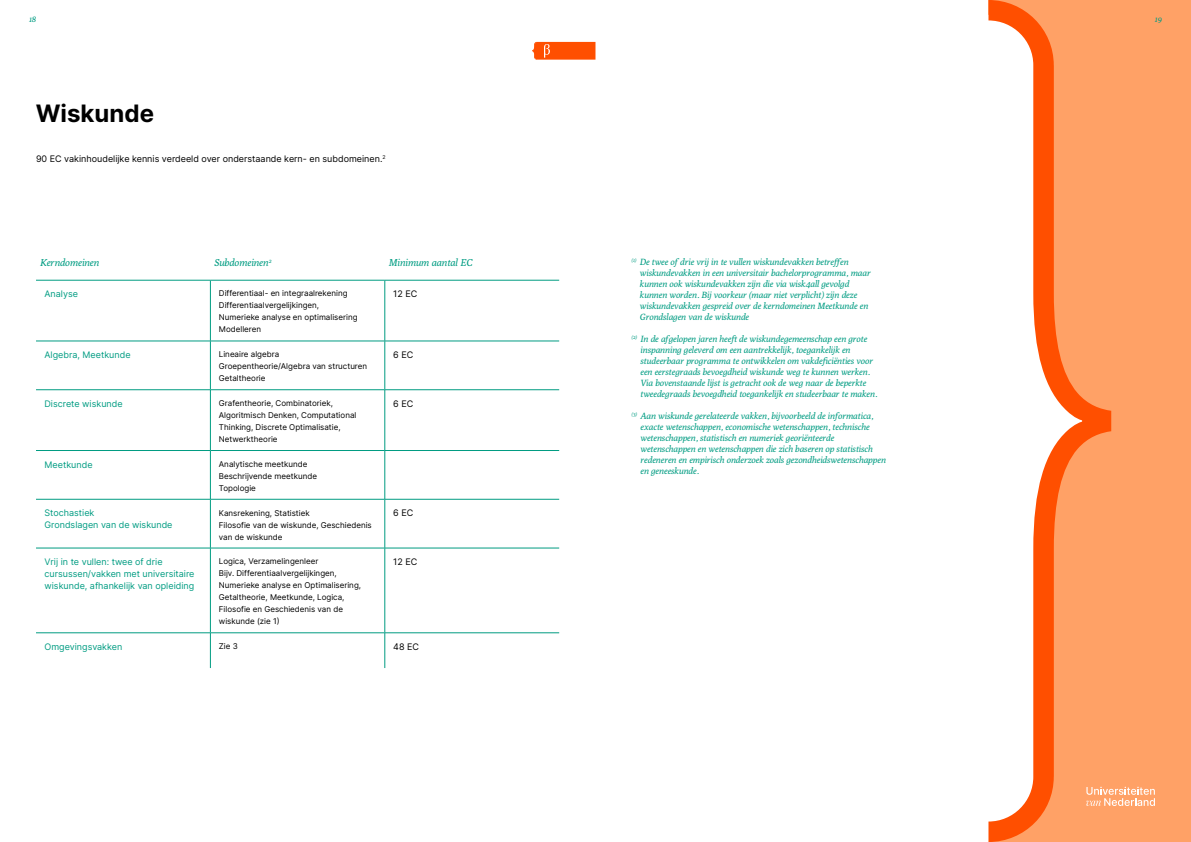
<style>
.page{position:relative;width:1191px;height:842px;background:#fff}
.page>*{position:absolute;margin:0;border:0;box-sizing:border-box;transform-origin:0 0}
.t1{font:700 24px "Inter";color:#000}
.t2{font:italic 10px "Poly";color:#009c82}
.Voetnoot{font:italic 9px/11px "Poly";color:#009c82}
.t3{font:9px/12px "Inter";color:#009c82}
.t4{font:9px "Inter";color:#000}
.t5{font:8px/12px "Inter";color:#000}
.t6{font:italic 8px "Poly";color:#009c82}
</style>
<div class="page">
<svg style="left:532px;top:42px;width:63px;height:18px"></svg>
<div style="left:1111px;top:0;width:80px;height:842px;background:#ffa166"></div>
<svg style="left:988px;top:0;width:123px;height:842px"></svg>
<hr style="left:36px;top:280px;width:174px;height:1px;background:#009c82">
<hr style="left:210px;top:280px;width:175px;height:1px;background:#009c82">
<hr style="left:210px;top:280px;width:1px;height:61px;background:#009c82">
<hr style="left:385px;top:280px;width:174px;height:1px;background:#009c82">
<hr style="left:384px;top:280px;width:1px;height:61px;background:#009c82">
<hr style="left:36px;top:341px;width:174px;height:1px;background:#009c82">
<hr style="left:210px;top:341px;width:175px;height:1px;background:#009c82">
<hr style="left:210px;top:341px;width:1px;height:48px;background:#009c82">
<hr style="left:385px;top:341px;width:174px;height:1px;background:#009c82">
<hr style="left:384px;top:341px;width:1px;height:48px;background:#009c82">
<hr style="left:36px;top:389px;width:174px;height:1px;background:#009c82">
<hr style="left:210px;top:389px;width:175px;height:1px;background:#009c82">
<hr style="left:210px;top:390px;width:1px;height:60px;background:#009c82">
<hr style="left:385px;top:389px;width:174px;height:1px;background:#009c82">
<hr style="left:384px;top:390px;width:1px;height:60px;background:#009c82">
<hr style="left:36px;top:450px;width:174px;height:1px;background:#009c82">
<hr style="left:210px;top:450px;width:175px;height:1px;background:#009c82">
<hr style="left:210px;top:451px;width:1px;height:48px;background:#009c82">
<hr style="left:385px;top:450px;width:174px;height:1px;background:#009c82">
<hr style="left:384px;top:451px;width:1px;height:48px;background:#009c82">
<hr style="left:36px;top:499px;width:174px;height:1px;background:#009c82">
<hr style="left:210px;top:499px;width:175px;height:1px;background:#009c82">
<hr style="left:210px;top:499px;width:1px;height:49px;background:#009c82">
<hr style="left:385px;top:499px;width:174px;height:1px;background:#009c82">
<hr style="left:384px;top:499px;width:1px;height:49px;background:#009c82">
<hr style="left:36px;top:548px;width:174px;height:1px;background:#009c82">
<hr style="left:210px;top:548px;width:175px;height:1px;background:#009c82">
<hr style="left:210px;top:548px;width:1px;height:84px;background:#009c82">
<hr style="left:385px;top:548px;width:174px;height:1px;background:#009c82">
<hr style="left:384px;top:548px;width:1px;height:84px;background:#009c82">
<hr style="left:210px;top:633px;width:1px;height:35px;background:#009c82">
<hr style="left:384px;top:633px;width:1px;height:35px;background:#009c82">
<hr style="left:36px;top:632px;width:174px;height:1px;background:#009c82">
<hr style="left:210px;top:632px;width:175px;height:1px;background:#009c82">
<hr style="left:385px;top:632px;width:174px;height:1px;background:#009c82">
<svg style="left:1086px;top:787px;width:69px;height:19px"></svg>
<p class="t6" style="left:29px;top:15px;width:8px">18</p>
<p class="t6" style="left:1155px;top:15px;width:8px">19</p>
<p class="t1" style="left:36px;top:96px;width:120px">Wiskunde</p>
<p class="t4" style="left:36px;top:152px;width:351px">90 EC vakinhoudelijke kennis verdeeld over onderstaande kern- en subdomeinen.<sup>2</sup></p>
<p class="t2" style="left:40px;top:256px;width:61px">Kerndomeinen</p>
<p class="t2" style="left:214px;top:256px;width:59px">Subdomeinen<sup>2</sup></p>
<p class="t2" style="left:389px;top:256px;width:85px">Minimum aantal EC</p>
<p class="t3" style="left:45px;top:288px;width:35px">Analyse</p>
<p class="t5" style="left:219px;top:287px;width:130px">Differentiaal- en integraalrekening</p>
<p class="t5" style="left:219px;top:299px;width:102px">Differentiaalvergelijkingen,</p>
<p class="t5" style="left:219px;top:311px;width:140px">Numerieke analyse en optimalisering</p>
<p class="t5" style="left:219px;top:323px;width:44px">Modelleren</p>
<p class="t4" style="left:393px;top:288px;width:26px">12 EC</p>
<p class="t3" style="left:45px;top:349px;width:88px">Algebra, Meetkunde</p>
<p class="t5" style="left:219px;top:348px;width:62px">Lineaire algebra</p>
<p class="t5" style="left:219px;top:360px;width:150px">Groepentheorie/Algebra van structuren<br>Getaltheorie</p>
<p class="t4" style="left:393px;top:348px;width:22px">6 EC</p>
<p class="t3" style="left:45px;top:397px;width:80px">Discrete wiskunde</p>
<p class="t5" style="left:219px;top:397px;width:139px">Grafentheorie, Combinatoriek,<br>Algoritmisch Denken, Computational<br>Thinking, Discrete Optimalisatie,<br>Netwerktheorie</p>
<p class="t4" style="left:393px;top:397px;width:22px">6 EC</p>
<p class="t3" style="left:45px;top:458px;width:50px">Meetkunde</p>
<p class="t5" style="left:219px;top:458px;width:100px">Analytische meetkunde<br>Beschrijvende meetkunde</p>
<p class="t5" style="left:219px;top:482px;width:39px">Topologie</p>
<p class="t3" style="left:45px;top:507px;width:130px">Stochastiek<br>Grondslagen van de wiskunde</p>
<p class="t5" style="left:219px;top:506px;width:92px">Kansrekening, Statistiek</p>
<p class="t4" style="left:393px;top:507px;width:22px">6 EC</p>
<p class="t5" style="left:219px;top:518px;width:154px">Filosofie van de wiskunde, Geschiedenis van de wiskunde</p>
<p class="t3" style="left:45px;top:556px;width:151px">Vrij in te vullen: twee of drie cursussen/vakken met universitaire wiskunde, afhankelijk van opleiding</p>
<p class="t5" style="left:219px;top:555px;width:101px">Logica, Verzamelingenleer</p>
<p class="t5" style="left:219px;top:567px;width:144px">Bijv. Differentiaalvergelijkingen,<br>Numerieke analyse en Optimalisering,<br>Getaltheorie, Meetkunde, Logica,<br>Filosofie en Geschiedenis van de wiskunde (zie 1)</p>
<p class="t4" style="left:393px;top:555px;width:26px">12 EC</p>
<p class="t3" style="left:45px;top:640px;width:79px">Omgevingsvakken</p>
<p class="t5" style="left:219px;top:640px;width:20px">Zie 3</p>
<p class="t4" style="left:393px;top:640px;width:27px">48 EC</p>
<p class="Voetnoot" style="left:640px;top:256px;width:232px;text-indent:-8px"><sup>(1)</sup> De twee of drie vrij in te vullen wiskundevakken betreffen wiskundevakken in een universitair bachelorprogramma, maar kunnen ook wiskundevakken zijn die via wisk4all gevolgd kunnen worden. Bij voorkeur (maar niet verplicht) zijn deze wiskundevakken gespreid over de kerndomeinen Meetkunde en Grondslagen van de wiskunde</p>
<p class="Voetnoot" style="left:640px;top:333px;width:238px;text-indent:-9px"><sup>(2)</sup> In de afgelopen jaren heeft de wiskundegemeenschap een grote inspanning geleverd om een aantrekkelijk, toegankelijk en studeerbaar programma te ontwikkelen om vakdeficiënties voor een eerstegraads bevoegdheid wiskunde weg te kunnen werken.<br>Via bovenstaande lijst is getracht ook de weg naar de beperkte tweedegraads bevoegdheid toegankelijk en studeerbaar te maken.</p>
<p class="Voetnoot" style="left:640px;top:410px;width:247px;text-indent:-9px"><sup>(3)</sup> Aan wiskunde gerelateerde vakken, bijvoorbeeld de informatica, exacte wetenschappen, economische wetenschappen, technische wetenschappen, statistisch en numeriek georiënteerde wetenschappen en wetenschappen die zich baseren op statistisch redeneren en empirisch onderzoek zoals gezondheidswetenschappen en geneeskunde.</p>
</div>
